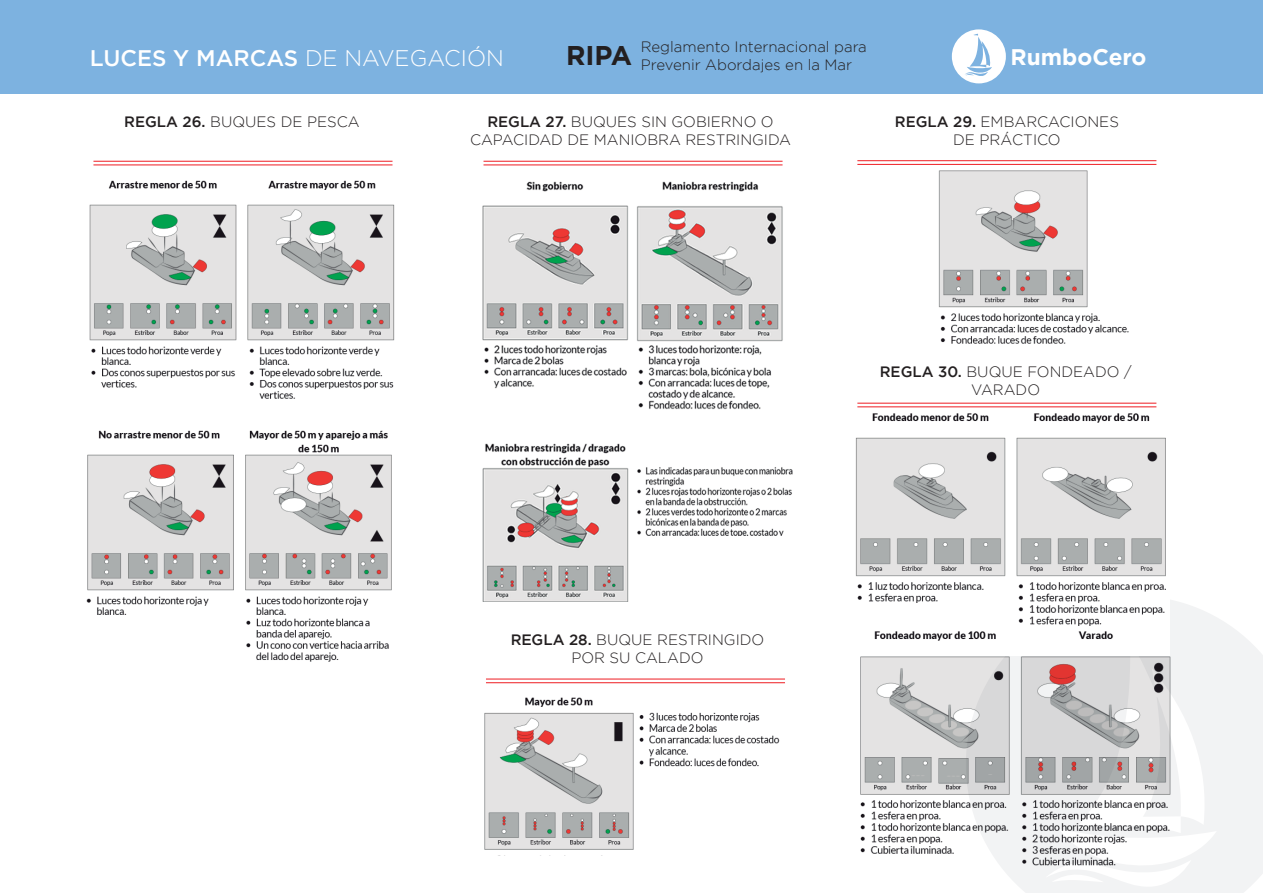
<style>
.page{position:relative;width:1263px;height:893px;background:#fff}
.page>*{position:absolute;margin:0;border:0;box-sizing:border-box;transform-origin:0 0}
.t1{font:500 22.5px "Gotham";color:#fff}
.t2{font:700 22.5px "Gotham";color:#fff}
.t3{font:300 15px/18px "Gotham";color:#231f20;text-align:center}
.s1{font-weight:300}
.s2{font-weight:500}
</style>
<div class="page">
<svg style="left:1007px;top:600px;width:256px;height:293px;fill:#f2f3f4"></svg>
<div style="left:0;top:0;width:1263px;height:93px;background:#7db2e0"></div>
<svg style="left:952px;top:29px;width:54px;height:54px"></svg>
<img style="left:89px;top:180px;width:305px;height:219px">
<img style="left:86px;top:430px;width:306px;height:232px">
<hr style="left:93px;top:161px;width:299px;height:1px;background:#ee1d23">
<hr style="left:93px;top:165px;width:299px;height:1px;background:#ee1d23">
<hr style="left:483px;top:161px;width:299px;height:1px;background:#ee1d23">
<hr style="left:483px;top:165px;width:299px;height:1px;background:#ee1d23">
<hr style="left:486px;top:679px;width:299px;height:1px;background:#ee1d23">
<hr style="left:486px;top:682px;width:299px;height:1px;background:#ee1d23">
<img style="left:928px;top:163px;width:204px;height:181px">
<img style="left:855px;top:403px;width:314px;height:218px">
<img style="left:860px;top:621px;width:322px;height:253px">
<hr style="left:857px;top:403px;width:299px;height:1px;background:#ee1d23">
<hr style="left:857px;top:406px;width:299px;height:1px;background:#ee1d23">
<hr style="left:857px;top:160px;width:299px;height:1px;background:#ee1d23">
<hr style="left:857px;top:164px;width:299px;height:1px;background:#ee1d23">
<img style="left:482px;top:181px;width:301px;height:229px">
<img style="left:482px;top:443px;width:184px;height:158px">
<img style="left:631px;top:464px;width:161px;height:71px">
<img style="left:484px;top:697px;width:150px;height:159px">
<img style="left:639px;top:712px;width:141px;height:55px">
<p class="t3" style="left:566px;top:37px;width:302px;text-align:left;text-indent:75px">Reglamento Internacional para<br><sup>RIPA</sup> Prevenir Abordajes en la Mar</p>
<h1 class="t1" style="left:90px;top:45px;width:415px">LUCES Y MARCAS <span class="s1">DE NAVEGACIÓN</span></h1>
<h1 class="t2" style="left:1010px;top:44px;width:137px">RumboCero</h1>
<p class="t3" style="left:124px;top:113px;width:237px"><span class="s2">REGLA 26.</span> BUQUES DE PESCA</p>
<p class="t3" style="left:470px;top:113px;width:322px"><span class="s2">REGLA 27.</span> BUQUES SIN GOBIERNO O<br>CAPACIDAD DE MANIOBRA RESTRINGIDA</p>
<p class="t3" style="left:895px;top:112px;width:226px"><span class="s2">REGLA 29.</span> EMBARCACIONES<br>DE PRÁCTICO</p>
<p class="t3" style="left:880px;top:362px;width:253px"><span class="s2">REGLA 30.</span> BUQUE FONDEADO /<br>VARADO</p>
<p class="t3" style="left:511px;top:631px;width:255px"><span class="s2">REGLA 28.</span> BUQUE RESTRINGIDO<br>POR SU CALADO</p>
</div>
